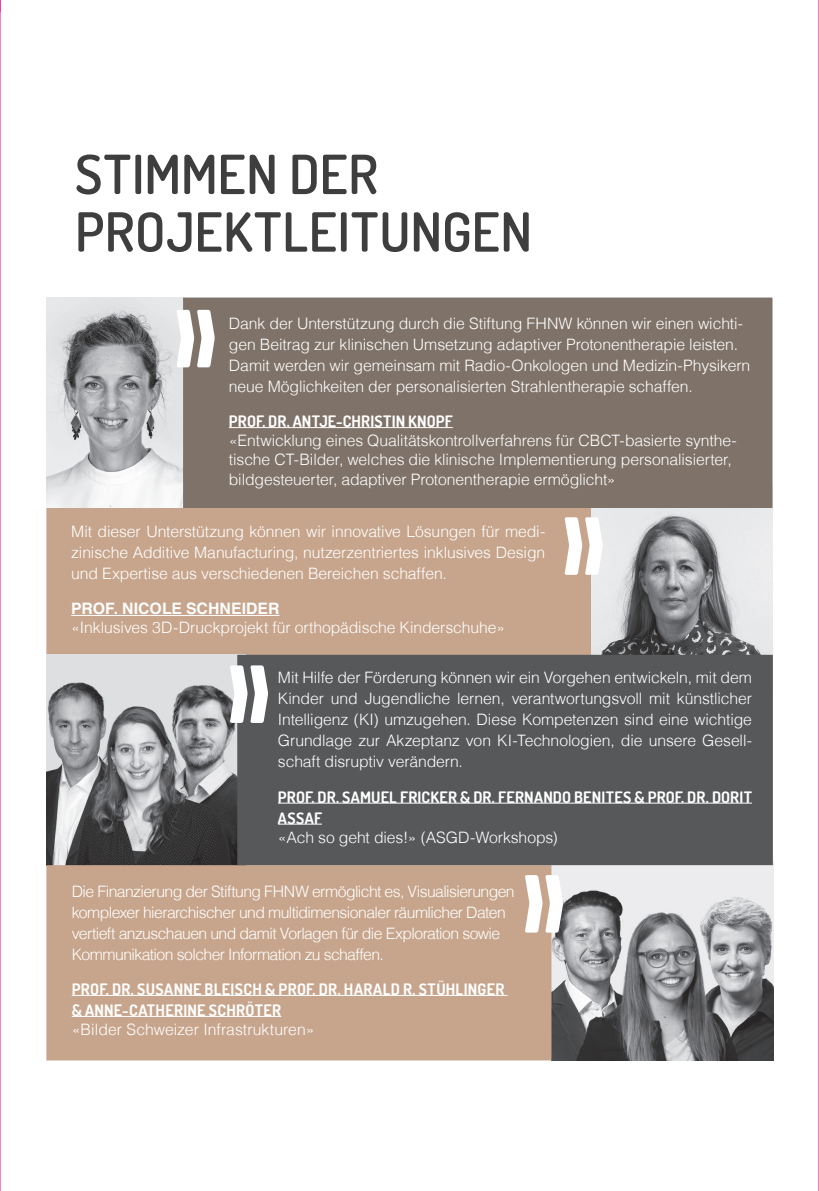
<style>
.page{position:relative;width:819px;height:1191px;background:#fff}
.page>*{position:absolute;margin:0;border:0;box-sizing:border-box;transform-origin:0 0}
.t1{font:600 53.9px/57.6px "Dosis";letter-spacing:.01em;color:#3e3e3f}
.t2{font:300 15.75px/21px "Helvetica";letter-spacing:-.01em;color:#fff;text-align:justify}
.t3{font:300 15.75px/21px "Helvetica";letter-spacing:-.035em;color:#fff}
.t4{font:700 15.75px/21px "Dosis";letter-spacing:.015em;color:#fff}
.t5{font:700 15.75px "Helvetica";letter-spacing:.005em;color:#fff}
</style>
<div class="page">
<div style="left:46px;top:508px;width:545px;height:147px;background:#c7a58c"></div>
<img style="left:46px;top:297px;width:137px;height:210px">
<img style="left:591px;top:508px;width:181px;height:147px">
<img style="left:551px;top:861px;width:222px;height:199px">
<img style="left:46px;top:655px;width:191px;height:210px">
<div style="left:46px;top:865px;width:505px;height:195px;background:#c7a58c"></div>
<div style="left:183px;top:297px;width:589px;height:211px;background:#7f7268"></div>
<div style="left:237px;top:655px;width:535px;height:210px;background:#57585a"></div>
<hr style="left:71px;top:615px;width:208px;height:1px;background:#fff">
<hr style="left:72px;top:995px;width:435px;height:1px;background:#fff">
<hr style="left:72px;top:1016px;width:209px;height:1px;background:#fff">
<hr style="left:229px;top:427px;width:224px;height:1px;background:#fff">
<hr style="left:278px;top:803px;width:474px;height:1px;background:#fff">
<hr style="left:278px;top:824px;width:44px;height:1px;background:#fff">
<svg style="left:564px;top:517px;width:38px;height:58px"></svg>
<svg style="left:525px;top:875px;width:38px;height:57px"></svg>
<svg style="left:176px;top:310px;width:39px;height:57px"></svg>
<svg style="left:230px;top:665px;width:38px;height:58px"></svg>
<hr style="left:818px;top:0;width:1px;height:1191px;background:#ed028c">
<hr style="left:0;top:0;width:1px;height:1191px;background:#ed028c">
<h1 class="t1" style="left:75px;top:144px;width:459px">STIMMEN DER<br>PROJEKTLEITUNGEN</h1>
<p class="t2" style="left:229px;top:313px;width:523px;text-align:left">Dank der Unterstützung durch die Stiftung FHNW können wir einen wichti&shy;gen Beitrag zur klinischen Umsetzung adaptiver Protonentherapie leisten.<br>Damit werden wir gemeinsam mit Radio-Onkologen und Medizin-Physikern neue Möglichkeiten der personalisierten Strahlentherapie schaffen.</p>
<p class="t4" style="left:229px;top:410px;width:225px">PROF. DR. ANTJE-CHRISTIN KNOPF</p>
<p class="t2" style="left:229px;top:431px;width:509px;line-height:19.2px;text-align:left">«Entwicklung eines Qualitätskontrollverfahrens für CBCT-basierte synthe&shy;tische CT-Bilder, welches die klinische Implementierung personalisierter, bildgesteuerter, adaptiver Protonentherapie ermöglicht»</p>
<p class="t2" style="left:71px;top:521px;width:475px">Mit dieser Unterstützung können wir innovative Lösungen für medi&shy;zinische Additive Manufacturing, nutzerzentriertes inklusives Design und Expertise aus verschiedenen Bereichen schaffen.</p>
<p class="t5" style="left:71px;top:599px;width:210px">PROF. NICOLE SCHNEIDER</p>
<p class="t2" style="left:71px;top:617px;width:435px">«Inklusives 3D-Druckprojekt für orthopädische Kinderschuhe»</p>
<p class="t2" style="left:278px;top:667px;width:475px">Mit Hilfe der Förderung können wir ein Vorgehen entwickeln, mit dem Kinder und Jugendliche lernen, verantwortungsvoll mit künstlicher Intelligenz (KI) umzugehen. Diese Kompetenzen sind eine wichtige Grundlage zur Akzeptanz von KI-Technologien, die unsere Gesell&shy;schaft disruptiv verändern.</p>
<p class="t4" style="left:278px;top:786px;width:475px">PROF. DR. SAMUEL FRICKER &amp; DR. FERNANDO BENITES &amp; PROF. DR. DORIT<br>ASSAF</p>
<p class="t2" style="left:278px;top:826px;width:281px">«Ach so geht dies!» (ASGD-Workshops)</p>
<p class="t3" style="left:72px;top:880px;width:444px">Die Finanzierung der Stiftung FHNW ermöglicht es, Visualisierungen komplexer hierarchischer und multidimensionaler räumlicher Daten vertieft anzuschauen und damit Vorlagen für die Exploration sowie Kommunikation solcher Information zu schaffen.</p>
<p class="t4" style="left:72px;top:978px;width:434px">PROF. DR. SUSANNE BLEISCH &amp; PROF. DR. HARALD R. STÜHLINGER &amp; ANNE-CATHERINE SCHRÖTER</p>
<p class="t2" style="left:72px;top:1018px;width:244px">«Bilder Schweizer Infrastrukturen»</p>
</div>
